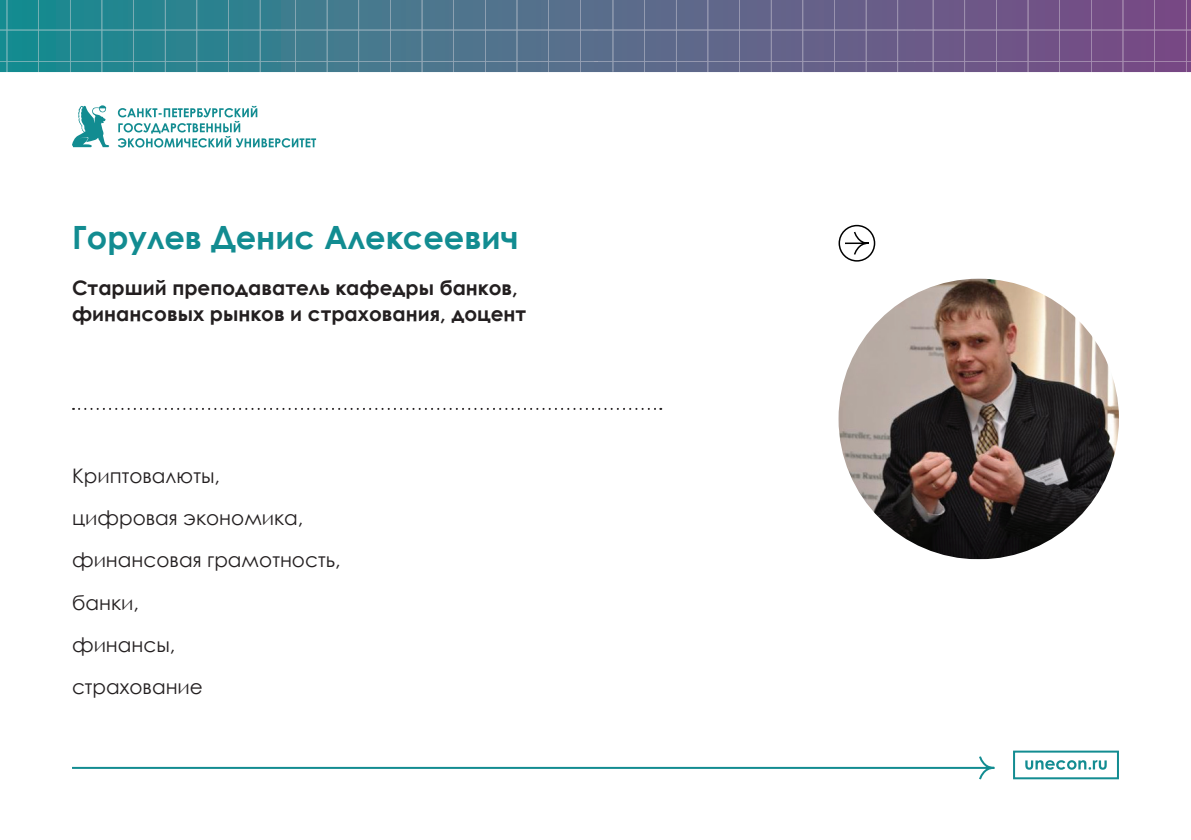
<style>
.page{position:relative;width:1191px;height:840px;background:#fff}
.page>*{position:absolute;margin:0;border:0;box-sizing:border-box;transform-origin:0 0}
.t1{font:700 32px "Century Gothic";color:#128c91}
.t2{font:20px/42px "Century Gothic";color:#231f20}
.t3{font:700 20px/26px "Century Gothic";color:#231f20}
</style>
<div class="page">
<svg style="left:118px;top:106px;width:198px;height:41px"></svg>
<svg style="left:72px;top:105px;width:37px;height:42px"></svg>
<div style="left:1013px;top:750px;width:106px;height:28px;border:2px solid #128c91"></div>
<svg style="left:72px;top:754px;width:1034px;height:26px"></svg>
<svg style="left:0;top:0;width:1191px;height:72px;background:#556f8d"></svg>
<img style="left:838px;top:278px;width:281px;height:281px;border-radius:140px">
<svg style="left:73px;top:407px;width:588px;height:2px"></svg>
<svg style="left:843px;top:230px;width:33px;height:26px"></svg>
<div style="left:838px;top:225px;width:37px;height:36px;border:2px solid #000;border-radius:50%"></div>
<h1 class="t1" style="left:72px;top:213px;width:448px">Горулев Денис Алексеевич</h1>
<p class="t3" style="left:72px;top:273px;width:456px">Старший преподаватель кафедры банков, финансовых рынков и страхования, доцент</p>
<p class="t2" style="left:72px;top:454px;width:270px">Криптовалюты,<br>цифровая экономика, финансовая грамотность, банки,<br>финансы,<br>страхование</p>
</div>
